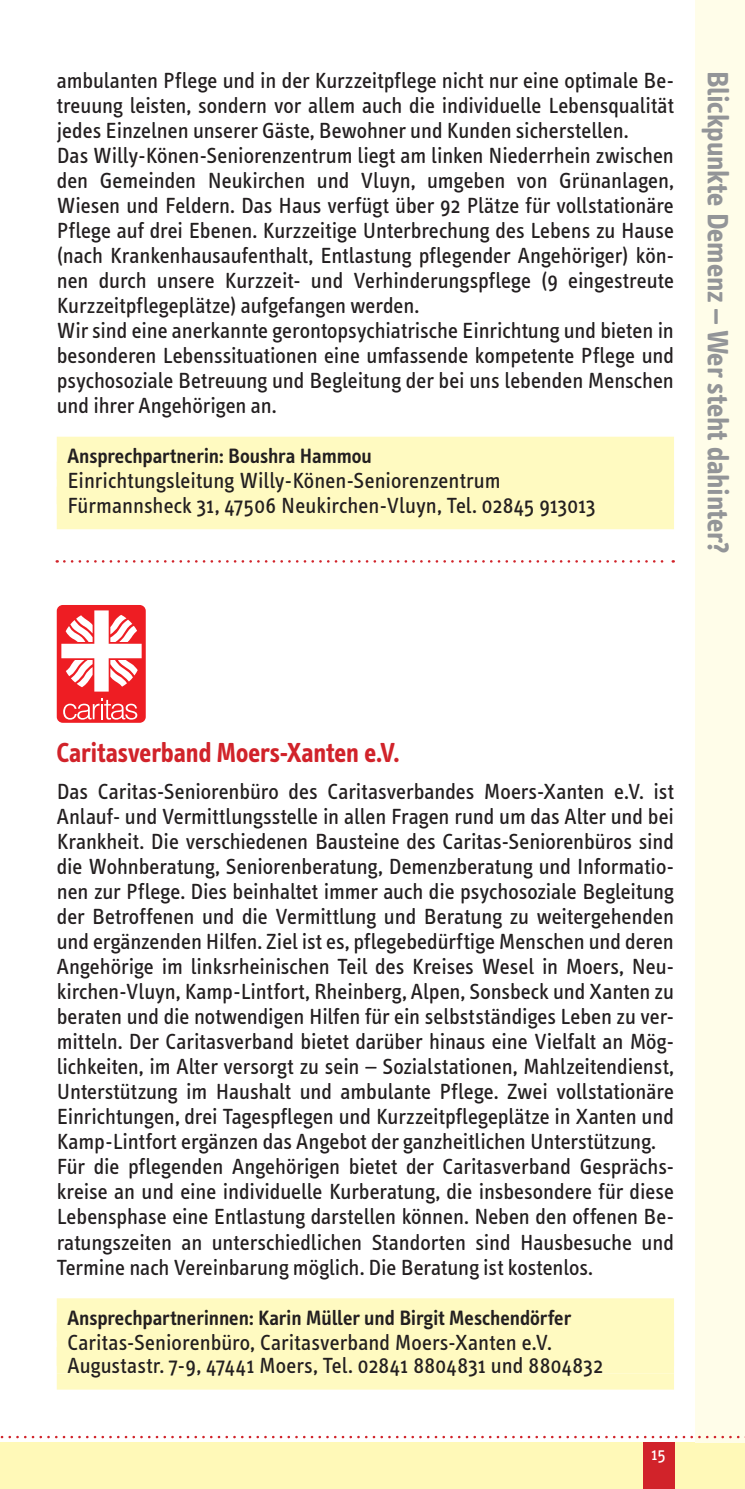
<style>
.page{position:relative;width:745px;height:1489px;background:#fff}
.page>*{position:absolute;margin:0;border:0;box-sizing:border-box;transform-origin:0 0}
.t1{font:700 30px "Info Text";letter-spacing:-.01em;color:#939598}
.t2{font:700 28px "Info Text";color:#d1232a;scale:.95 1}
.t3{font:22.5px/25px "Info Text";color:#231f20}
.t4{font:600 21.25px "Info Text";letter-spacing:-.005em;color:#231f20}
.t5{font:17.5px "Info Text";color:#fff}
</style>
<div class="page">
<div style="left:0;top:1442px;width:744px;height:46px;background:#fff9b8"></div>
<div style="left:694px;top:0;width:50px;height:1442px;background:#fffde9"></div>
<svg style="left:0;top:1435px;width:745px;height:3px"></svg>
<div style="left:642px;top:1442px;width:31px;height:46px;background:#d1232a"></div>
<div style="left:57px;top:436px;width:616px;height:27px;background:#fffac1"></div>
<div style="left:57px;top:461px;width:616px;height:27px;background:#fffac1"></div>
<div style="left:57px;top:486px;width:616px;height:27px;background:#fffac1"></div>
<div style="left:57px;top:513px;width:616px;height:16px;background:#fffac1"></div>
<div style="left:57px;top:1298px;width:616px;height:26px;background:#fffac1"></div>
<div style="left:57px;top:1323px;width:616px;height:26px;background:#fffac1"></div>
<div style="left:57px;top:1346px;width:616px;height:27px;background:#fffac1"></div>
<div style="left:57px;top:1373px;width:616px;height:16px;background:#fffac1"></div>
<div style="left:57px;top:605px;width:89px;height:117px;background:#ee1d23;border-radius:6px"></div>
<svg style="left:61px;top:610px;width:80px;height:81px"></svg>
<svg style="left:63px;top:698px;width:74px;height:21px"></svg>
<svg style="left:64px;top:560px;width:609px;height:2px"></svg>
<p class="t3" style="left:57px;top:68px;width:618px">ambulanten Pflege und in der Kurzzeitpflege nicht nur eine optimale Be&shy;treuung leisten, sondern vor allem auch die individuelle Lebensqualität jedes Einzelnen unserer Gäste, Bewohner und Kunden sicherstellen.<br>Das Willy-Könen-Seniorenzentrum liegt am linken Niederrhein zwischen den Gemeinden Neukirchen und Vluyn, umgeben von Grünanlagen, Wiesen und Feldern. Das Haus verfügt über 92 Plätze für vollstationäre Pflege auf drei Ebenen. Kurzzeitige Unterbrechung des Lebens zu Hause (nach Krankenhausaufenthalt, Entlastung pflegender Angehöriger) kön&shy;nen durch unsere Kurzzeit- und Verhinderungspflege (9 eingestreute Kurzzeitpflegeplätze) aufgefangen werden.<br>Wir sind eine anerkannte gerontopsychiatrische Einrichtung und bieten in besonderen Lebenssituationen eine umfassende kompetente Pflege und psychosoziale Betreuung und Begleitung der bei uns lebenden Menschen und ihrer Angehörigen an.</p>
<p class="t4" style="left:67px;top:444px;width:306px">Ansprechpartnerin: Boushra Hammou</p>
<p class="t3" style="left:67px;top:468px;width:529px">Einrichtungsleitung Willy-Könen-Seniorenzentrum<br>Fürmannsheck 31, 47506 Neukirchen-Vluyn, Tel. 02845 913013</p>
<h1 class="t1" style="left:734px;top:71px;width:483px;rotate:90deg">Blickpunkte Demenz – Wer steht dahinter?</h1>
<p class="t2" style="left:57px;top:736px;width:362px">Caritasverband Moers-Xanten e.V.</p>
<p class="t3" style="left:57px;top:779px;width:618px">Das Caritas-Seniorenbüro des Caritasverbandes Moers-Xanten e.V. ist Anlauf- und Vermittlungsstelle in allen Fragen rund um das Alter und bei Krankheit. Die verschiedenen Bausteine des Caritas-Seniorenbüros sind die Wohnberatung, Seniorenberatung, Demenzberatung und Informatio&shy;nen zur Pflege. Dies beinhaltet immer auch die psychosoziale Begleitung der Betroffenen und die Vermittlung und Beratung zu weitergehenden und ergänzenden Hilfen. Ziel ist es, pflegebedürftige Menschen und deren Angehörige im linksrheinischen Teil des Kreises Wesel in Moers, Neu&shy;kirchen-Vluyn, Kamp-Lintfort, Rheinberg, Alpen, Sonsbeck und Xanten zu beraten und die notwendigen Hilfen für ein selbstständiges Leben zu ver&shy;mitteln. Der Caritasverband bietet darüber hinaus eine Vielfalt an Mög&shy;lichkeiten, im Alter versorgt zu sein – Sozialstationen, Mahlzeitendienst, Unterstützung im Haushalt und ambulante Pflege. Zwei vollstationäre Einrichtungen, drei Tagespflegen und Kurzzeitpflegeplätze in Xanten und Kamp-Lintfort ergänzen das Angebot der ganzheitlichen Unterstützung.<br>Für die pflegenden Angehörigen bietet der Caritasverband Gesprächs&shy;kreise an und eine individuelle Kurberatung, die insbesondere für diese Lebensphase eine Entlastung darstellen können. Neben den offenen Be&shy;ratungszeiten an unterschiedlichen Standorten sind Hausbesuche und Termine nach Vereinbarung möglich. Die Beratung ist kostenlos.</p>
<p class="t4" style="left:67px;top:1305px;width:504px">Ansprechpartnerinnen: Karin Müller und Birgit Meschendörfer</p>
<p class="t3" style="left:67px;top:1330px;width:537px;line-height:23.8px">Caritas-Seniorenbüro, Caritasverband Moers-Xanten e.V.<br>Augustastr. 7-9, 47441 Moers, Tel. 02841 8804831 und 8804832</p>
<p class="t5" style="left:651px;top:1443px;width:15px">15</p>
</div>
